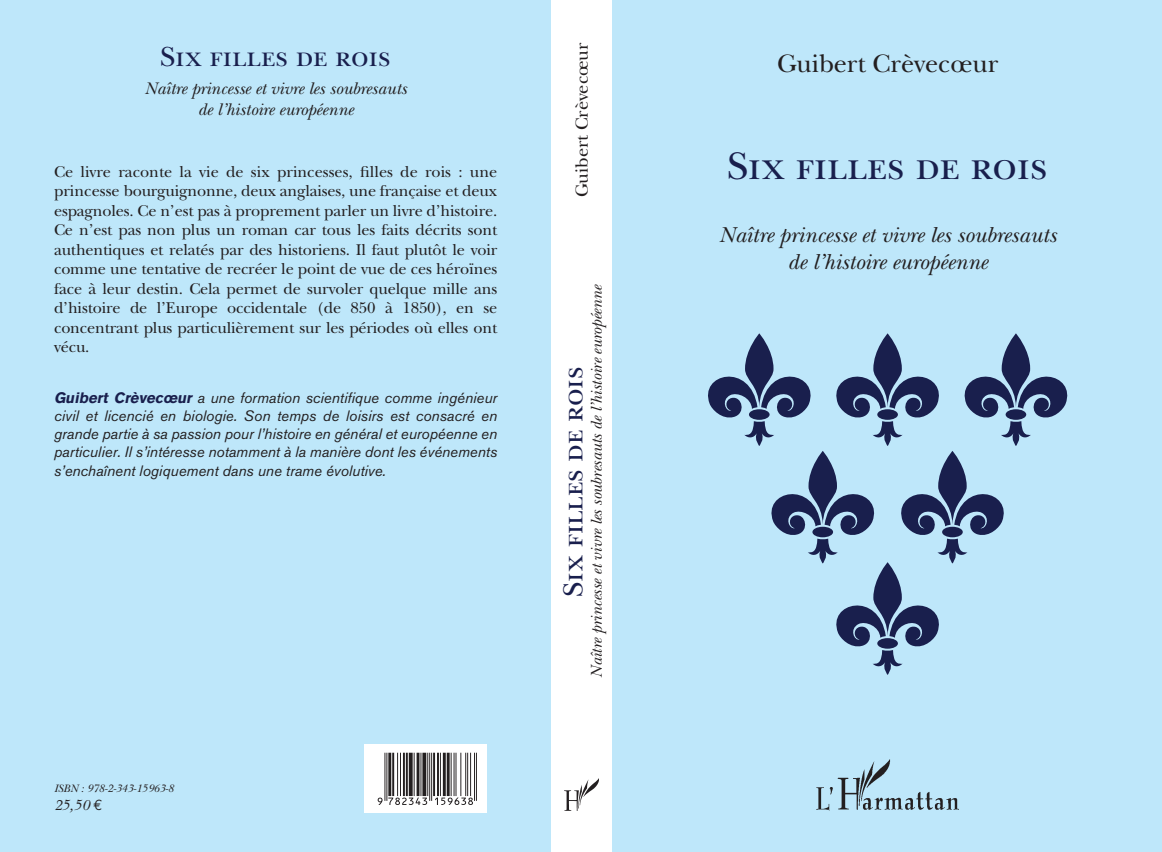
<style>
.page{position:relative;width:1162px;height:852px;background:#fff}
.page>*{position:absolute;margin:0;border:0;box-sizing:border-box;transform-origin:0 0}
.t1{font:40px "New Baskerville SC";color:#191f4d}
.t2{font:28.75px "New Baskerville SC";color:#191f4d}
.t3{font:26.25px "New Baskerville";color:#231f20}
.t4{font:italic 22.5px/27px "New Baskerville";color:#231f20;text-align:center}
.t5{font:18.38px "New Baskerville";color:#231f20}
.t6{font:italic 17.5px/21px "New Baskerville";color:#231f20;text-align:center}
.t7{font:16.25px/19.5px "New Baskerville";letter-spacing:-.01em;color:#231f20;text-align:justify}
.t8{font:italic 16.25px "New Baskerville";color:#231f20}
.t9{font:italic 15px/18px "Akzidenz Grotesk Pro";color:#231f20;text-align:justify}
.t10{font:italic 15px "New Baskerville";color:#231f20}
.t11{font:italic 11.25px "New Baskerville";color:#231f20}
.s1{font-weight:700;color:#191f4d}
.s2{font-family:"Euro Mono";font-style:normal}
</style>
<div class="page">
<div style="left:612px;top:0;width:549px;height:851px;background:#bee7fa"></div>
<div style="left:0;top:0;width:550px;height:851px;background:#bee7fa"></div>
<img style="left:816px;top:759px;width:142px;height:51px">
<img style="left:565px;top:779px;width:33px;height:31px">
<div style="left:364px;top:744px;width:123px;height:68px;background:#fff"></div>
<svg style="left:377px;top:752px;width:100px;height:52px"></svg>
<svg style="left:873px;top:562px;width:28px;height:73px"></svg>
<svg style="left:836px;top:589px;width:103px;height:85px"></svg>
<svg style="left:808px;top:450px;width:28px;height:74px"></svg>
<svg style="left:771px;top:478px;width:104px;height:85px"></svg>
<svg style="left:938px;top:450px;width:28px;height:74px"></svg>
<svg style="left:901px;top:478px;width:103px;height:85px"></svg>
<svg style="left:745px;top:333px;width:28px;height:74px"></svg>
<svg style="left:708px;top:361px;width:103px;height:85px"></svg>
<svg style="left:873px;top:333px;width:28px;height:74px"></svg>
<svg style="left:836px;top:361px;width:103px;height:85px"></svg>
<svg style="left:1001px;top:333px;width:29px;height:74px"></svg>
<svg style="left:964px;top:361px;width:104px;height:85px"></svg>
<p class="t2" style="left:160px;top:40px;width:232px">Six filles de rois</p>
<p class="t6" style="left:144px;top:78px;width:264px">Naître princesse et vivre les soubresauts de l’histoire européenne</p>
<p class="t7" style="left:54px;top:162px;width:444px">Ce livre raconte la vie de six princesses, filles de rois : une princesse bourguignonne, deux anglaises, une française et deux espagnoles. Ce n’est pas à proprement parler un livre d’histoire.<br>Ce n’est pas non plus un roman car tous les faits décrits sont authentiques et relatés par des historiens. Il faut plutôt le voir comme une tentative de recréer le point de vue de ces héroïnes face à leur destin. Cela permet de survoler quelque mille ans d’histoire de l’Europe occidentale (de 850 à 1850), en se concentrant plus particulièrement sur les périodes où elles ont vécu.</p>
<p class="t9" style="left:54px;top:389px;width:444px"><span class="s1">Guibert Crèvecœur</span> a une formation scientifique comme ingénieur civil et licencié en biologie. Son temps de loisirs est consacré en grande partie à sa passion pour l’histoire en général et européenne en particulier. Il s’intéresse notamment à la manière dont les événements s’enchaînent logiquement dans une trame évolutive.</p>
<p class="t11" style="left:54px;top:781px;width:121px">ISBN : 978-2-343-15963-8</p>
<p class="t10" style="left:54px;top:796px;width:50px">25,50 <span class="s2">e</span></p>
<p class="t5" style="left:571px;top:197px;width:156px;rotate:-90deg">Guibert Crèvecœur</p>
<p class="t2" style="left:556px;top:596px;width:232px;rotate:-90deg">Six filles de rois</p>
<p class="t8" style="left:587px;top:677px;width:395px;rotate:-90deg">Naître princesse et vivre les soubresauts de l’histoire européenne</p>
<p class="t3" style="left:777px;top:49px;width:223px">Guibert Crèvecœur</p>
<p class="t1" style="left:727px;top:143px;width:322px">Six filles de rois</p>
<p class="t4" style="left:718px;top:221px;width:339px">Naître princesse et vivre les soubresauts de l’histoire européenne</p>
</div>
